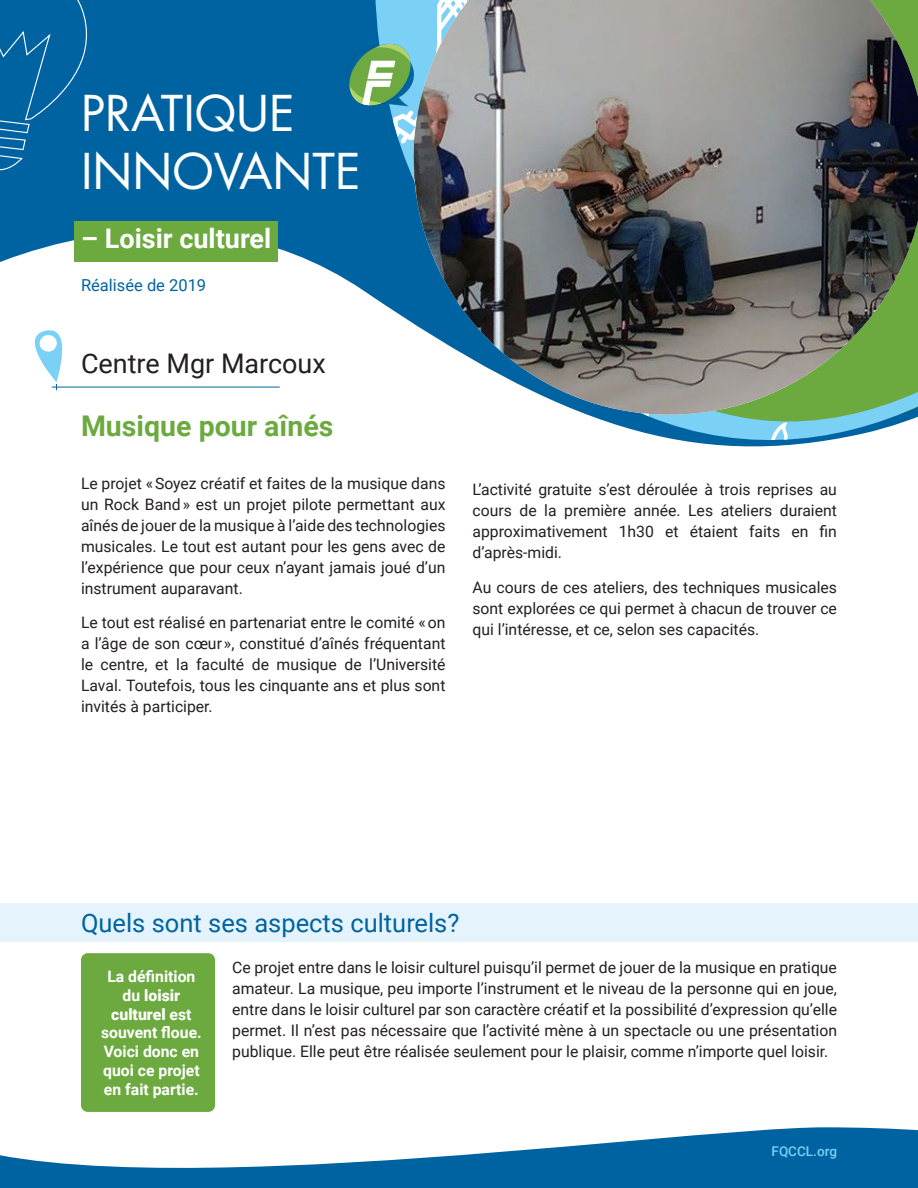
<style>
.page{position:relative;width:918px;height:1188px;background:#fff}
.page>*{position:absolute;margin:0;border:0;box-sizing:border-box;transform-origin:0 0}
.t1{font:48px/57.6px "Futura Std";color:#fff}
.Titre_projet{font:700 28.5px "Roboto";color:#6caa40}
.lieu{font:27px "Roboto";color:#231f20}
.t2{font:700 27px "Roboto";color:#fff}
.titre_aspects-cultur{font:25.5px "Roboto";color:#0063a1}
.date{font:16.5px "Roboto";color:#0063a1}
.t3{font:15.75px/21px "Roboto";color:#231f20;text-align:justify}
.t4{font:700 15.75px/18.9px "Roboto";color:#fff;text-align:center}
.t5{font:500 13.5px "Roboto";color:#7ad0f5}
.s1{font-weight:900}
</style>
<div class="page">
<svg style="left:0;top:0;width:369px;height:391px;fill:#0063a1"></svg>
<svg style="left:369px;top:0;width:549px;height:445px"></svg>
<svg style="left:608px;top:415px;width:58px;height:30px"></svg>
<svg style="left:842px;top:428px;width:76px;height:17px"></svg>
<svg style="left:683px;top:423px;width:106px;height:24px;background:#61b0d9"></svg>
<svg style="left:393px;top:117px;width:21px;height:103px;background:#3a8ebf"></svg>
<div style="left:74px;top:221px;width:204px;height:41px;background:#6caa40"></div>
<div style="left:0;top:0;width:96px;height:173px;background:#0063a1"></div>
<img style="left:339px;top:40px;width:75px;height:77px">
<svg style="left:0;top:1108px;width:918px;height:80px"></svg>
<hr style="left:52px;top:387px;width:228px;height:1px;background:#0063a1">
<svg style="left:16px;top:325px;width:59px;height:65px"></svg>
<div style="left:0;top:904px;width:918px;height:38px;background:#e5f4fc"></div>
<img style="left:414px;top:0;width:504px;height:415px">
<div style="left:81px;top:953px;width:134px;height:159px;background:#6caa40;border-radius:7px"></div>
<h1 class="t1" style="left:81px;top:85px;width:281px">PRATIQUE<br>INNOVANTE</h1>
<h3 class="t2" style="left:81px;top:220px;width:192px">– Loisir culturel</h3>
<p class="date" style="left:81px;top:274px;width:127px">Réalisée de 2019</p>
<p class="lieu" style="left:81px;top:344px;width:246px">Centre Mgr Marcoux</p>
<p class="Titre_projet" style="left:81px;top:406px;width:254px">Musique pour aînés</p>
<p class="t3" style="left:81px;top:472px;width:366px">Le projet « Soyez créatif et faites de la musique dans un Rock Band » est un projet pilote permettant aux aînés de jouer de la musique à l’aide des technologies musicales. Le tout est autant pour les gens avec de l’expérience que pour ceux n’ayant jamais joué d’un instrument auparavant.</p>
<p class="t3" style="left:81px;top:612px;width:366px">Le tout est réalisé en partenariat entre le comité « on a l’âge de son cœur », constitué d’aînés fréquentant le centre, et la faculté de musique de l’Université Laval. Toutefois, tous les cinquante ans et plus sont invités à participer.</p>
<p class="t3" style="left:472px;top:479px;width:366px">L’activité gratuite s’est déroulée à trois reprises au cours de la première année. Les ateliers duraient approximativement 1h30 et étaient faits en fin d’après-midi.</p>
<p class="t3" style="left:472px;top:576px;width:366px">Au cours de ces ateliers, des techniques musicales sont explorées ce qui permet à chacun de trouver ce qui l’intéresse, et ce, selon ses capacités.</p>
<p class="titre_aspects-cultur" style="left:81px;top:905px;width:380px">Quels sont ses aspects culturels?</p>
<p class="t4" style="left:101px;top:966px;width:102px">La définition du <span class="s1">loisir culturel</span> est souvent floue.</p>
<p class="t4" style="left:103px;top:1042px;width:98px;text-align:justify">Voici donc en quoi ce projet en fait partie.</p>
<p class="t3" style="left:232px;top:957px;width:606px">Ce projet entre dans le loisir culturel puisqu’il permet de jouer de la musique en pratique amateur. La musique, peu importe l’instrument et le niveau de la personne qui en joue, entre dans le loisir culturel par son caractère créatif et la possibilité d’expression qu’elle permet. Il n’est pas nécessaire que l’activité mène à un spectacle ou une présentation publique. Elle peut être réalisée seulement pour le plaisir, comme n’importe quel loisir.</p>
<p class="t5" style="left:772px;top:1141px;width:67px">FQCCL.org</p>
</div>
